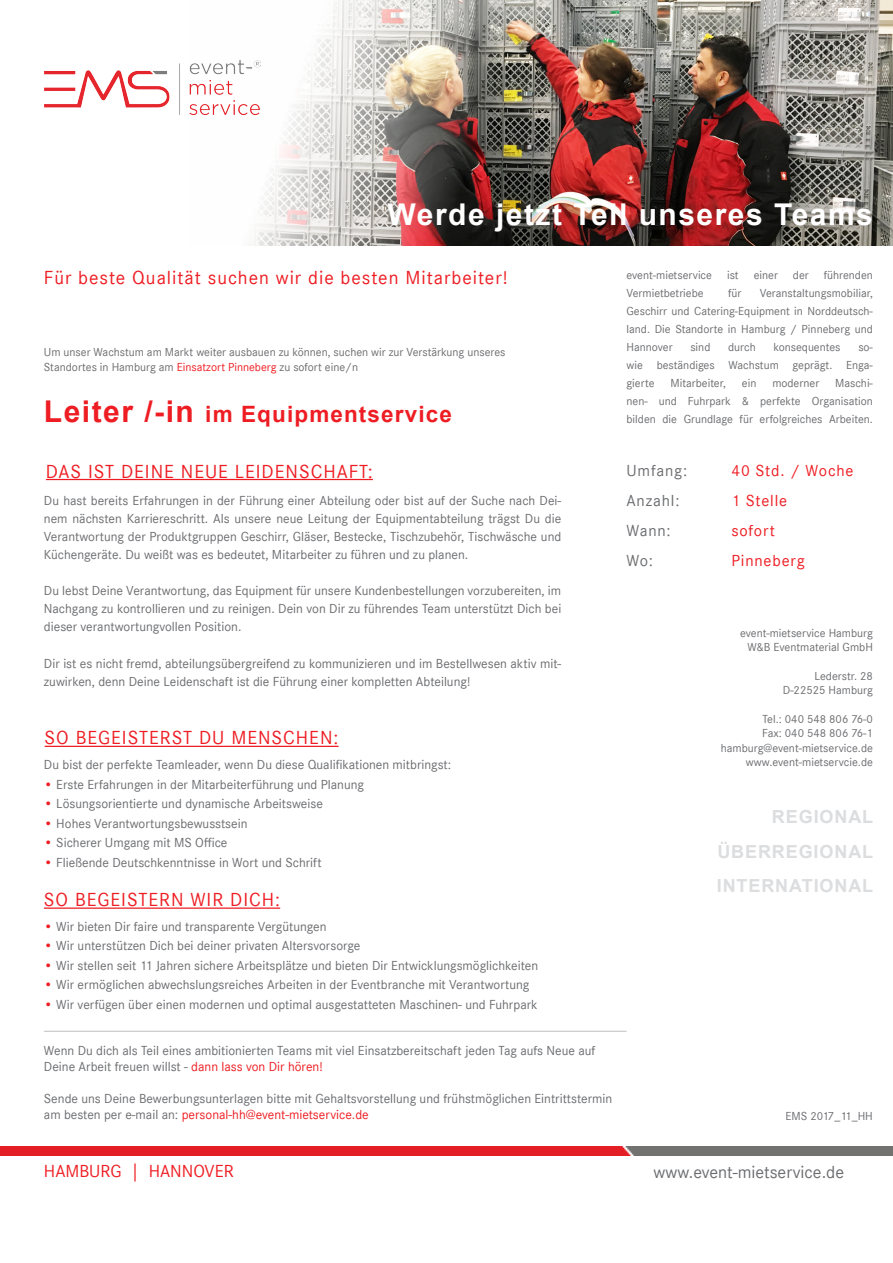
<style>
.page{position:relative;width:893px;height:1263px;background:#fff}
.page>*{position:absolute;margin:0;border:0;box-sizing:border-box;transform-origin:0 0}
.t1{font:700 30px "Arial";letter-spacing:.05em;color:#fff}
.t2{font:700 22.5px "Arial";letter-spacing:.05em;color:#ee1d23}
.t3{font:19.5px "Corporate S";letter-spacing:.05em;color:#ee1d23}
.t4{font:700 18px "Arial";letter-spacing:.05em;color:#dcdddf}
.t5{font:18px "Corporate S";color:#6c6d70}
.t6{font:18px "Corporate S";color:#ee1d23}
.t7{font:16.5px "Corporate S";letter-spacing:.05em;color:#ee1d23}
.t8{font:16.5px "Corporate S";letter-spacing:.05em;color:#6c6d70}
.t9{font:13.5px/18px "Corporate S";color:#6c6d70}
.t10{font:12px/18px "Corporate S";color:#6c6d70;text-align:justify}
.s1{color:#ee1d23}
.s2{font-size:30px}
</style>
<div class="page">
<img style="left:0;top:1146px;width:893px;height:9px">
<hr style="left:46px;top:479px;width:327px;height:1px;background:#ee1d23">
<hr style="left:45px;top:746px;width:294px;height:1px;background:#ee1d23">
<hr style="left:44px;top:907px;width:236px;height:2px;background:#ee1d23">
<hr style="left:44px;top:1031px;width:582px;height:1px;background:#bcbdc0">
<img style="left:190px;top:0;width:703px;height:245px">
<img style="left:45px;top:60px;width:215px;height:54px">
<p class="t1" style="left:388px;top:193px;width:487px">Werde jetzt Teil unseres Teams</p>
<p class="t3" style="left:44px;top:267px;width:465px">Für beste Qualität suchen wir die besten Mitarbeiter!</p>
<p class="t10" style="left:44px;top:345px;width:463px;line-height:14.4px">Um unser Wachstum am Markt weiter ausbauen zu können, suchen wir zur Verstärkung unseres<br>Standortes in Hamburg am <span class="s1">Einsatzort Pinneberg</span> zu sofort eine/n</p>
<p class="t2" style="left:44px;top:398px;width:409px"><span class="s2">Leiter /-in</span> im Equipmentservice</p>
<p class="t3" style="left:46px;top:460px;width:328px">DAS IST DEINE NEUE LEIDENSCHAFT:</p>
<p class="t9" style="left:44px;top:492px;width:519px;text-align:justify">Du hast bereits Erfahrungen in der Führung einer Abteilung oder bist auf der Suche nach Dei&shy;nem nächsten Karriereschritt. Als unsere neue Leitung der Equipmentabteilung trägst Du die Verantwortung der Produktgruppen Geschirr, Gläser, Bestecke, Tischzubehör, Tischwäsche und Küchengeräte. Du weißt was es bedeutet, Mitarbeiter zu führen und zu planen.</p>
<p class="t9" style="left:44px;top:582px;width:519px;text-align:justify">Du lebst Deine Verantwortung, das Equipment für unsere Kundenbestellungen vorzubereiten, im Nachgang zu kontrollieren und zu reinigen. Dein von Dir zu führendes Team unterstützt Dich bei dieser verantwortungvollen Position.</p>
<p class="t9" style="left:44px;top:654px;width:519px">Dir ist es nicht fremd, abteilungsübergreifend zu kommunizieren und im Bestellwesen aktiv mit&shy;zuwirken, denn Deine Leidenschaft ist die Führung einer kompletten Abteilung!</p>
<p class="t3" style="left:45px;top:727px;width:295px">SO BEGEISTERST DU MENSCHEN:</p>
<p class="t9" style="left:44px;top:756px;width:409px">Du bist der perfekte Teamleader, wenn Du diese Qualifikationen mitbringst:</p>
<p class="t9" style="left:44px;top:775px;width:322px"><span class="s1">•</span> Erste Erfahrungen in der Mitarbeiterführung und Planung</p>
<p class="t9" style="left:44px;top:795px;width:280px"><span class="s1">•</span> Lösungsorientierte und dynamische Arbeitsweise</p>
<p class="t9" style="left:44px;top:814px;width:205px"><span class="s1">•</span> Hohes Verantwortungsbewusstsein</p>
<p class="t9" style="left:44px;top:834px;width:185px"><span class="s1">•</span> Sicherer Umgang mit MS Office</p>
<p class="t9" style="left:44px;top:853px;width:279px"><span class="s1">•</span> Fließende Deutschkenntnisse in Wort und Schrift</p>
<p class="t3" style="left:44px;top:889px;width:238px">SO BEGEISTERN WIR DICH:</p>
<p class="t9" style="left:44px;top:917px;width:284px"><span class="s1">•</span> Wir bieten Dir faire und transparente Vergütungen</p>
<p class="t9" style="left:44px;top:937px;width:318px"><span class="s1">•</span> Wir unterstützen Dich bei deiner privaten Altersvorsorge</p>
<p class="t9" style="left:44px;top:956px;width:496px"><span class="s1">•</span> Wir stellen seit 11 Jahren sichere Arbeitsplätze und bieten Dir Entwicklungsmöglichkeiten</p>
<p class="t9" style="left:44px;top:976px;width:487px"><span class="s1">•</span> Wir ermöglichen abwechslungsreiches Arbeiten in der Eventbranche mit Verantwortung</p>
<p class="t9" style="left:44px;top:995px;width:495px"><span class="s1">•</span> Wir verfügen über einen modernen und optimal ausgestatteten Maschinen- und Fuhrpark</p>
<p class="t9" style="left:44px;top:1042px;width:553px;line-height:16.2px">Wenn Du dich als Teil eines ambitionierten Teams mit viel Einsatzbereitschaft jeden Tag aufs Neue auf<br>Deine Arbeit freuen willst - <span class="s1">dann lass von Dir hören!</span></p>
<p class="t9" style="left:44px;top:1090px;width:570px;line-height:16.2px">Sende uns Deine Bewerbungsunterlagen bitte mit Gehaltsvorstellung und frühstmöglichen Eintrittstermin am besten per e-mail an: <span class="s1">personal-hh@event-mietservice.de</span></p>
<p class="t10" style="left:626px;top:266px;width:114px">event-mietservice ist</p>
<p class="t10" style="left:754px;top:266px;width:121px">einer der führenden</p>
<p class="t10" style="left:626px;top:284px;width:79px">Vermietbetriebe</p>
<p class="t10" style="left:728px;top:284px;width:15px">für</p>
<p class="t10" style="left:626px;top:284px;width:248px;text-indent:133px">Veranstaltungsmobiliar, Geschirr und Catering-Equipment in Norddeutsch&shy;land. Die Standorte in Hamburg / Pinneberg und</p>
<p class="t10" style="left:626px;top:338px;width:48px">Hannover</p>
<p class="t10" style="left:690px;top:338px;width:22px">sind</p>
<p class="t10" style="left:728px;top:338px;width:29px">durch</p>
<p class="t10" style="left:773px;top:338px;width:69px">konsequentes</p>
<p class="t10" style="left:626px;top:338px;width:248px;text-indent:232px">so&shy;wie beständiges Wachstum geprägt. Enga&shy;gierte</p>
<p class="t10" style="left:626px;top:374px;width:248px;text-indent:209px">Maschi&shy;nen- und Fuhrpark &amp; perfekte Organisation bilden die Grundlage für erfolgreiches Arbeiten.</p>
<p class="t10" style="left:670px;top:374px;width:57px">Mitarbeiter,</p>
<p class="t10" style="left:742px;top:374px;width:16px">ein</p>
<p class="t10" style="left:772px;top:374px;width:48px">moderner</p>
<p class="t8" style="left:626px;top:461px;width:62px">Umfang:</p>
<p class="t8" style="left:626px;top:491px;width:55px">Anzahl:</p>
<p class="t8" style="left:626px;top:521px;width:46px">Wann:</p>
<p class="t8" style="left:626px;top:551px;width:28px">Wo:</p>
<p class="t7" style="left:731px;top:461px;width:124px">40 Std. / Woche</p>
<p class="t7" style="left:731px;top:491px;width:57px">1 Stelle</p>
<p class="t7" style="left:731px;top:521px;width:45px">sofort</p>
<p class="t7" style="left:731px;top:551px;width:75px">Pinneberg</p>
<p class="t10" style="left:740px;top:624px;width:134px">event-mietservice Hamburg</p>
<p class="t10" style="left:747px;top:638px;width:127px">W&amp;B Eventmaterial GmbH</p>
<p class="t10" style="left:814px;top:667px;width:60px">Lederstr. 28</p>
<p class="t10" style="left:783px;top:681px;width:92px">D-22525 Hamburg</p>
<p class="t10" style="left:762px;top:710px;width:112px">Tel.: 040 548 806 76-0</p>
<p class="t10" style="left:762px;top:724px;width:112px">Fax: 040 548 806 76-1</p>
<p class="t10" style="left:721px;top:739px;width:154px">hamburg@event-mietservice.de</p>
<p class="t10" style="left:746px;top:753px;width:128px">www.event-mietservcie.de</p>
<p class="t4" style="left:772px;top:804px;width:103px">REGIONAL</p>
<p class="t4" style="left:717px;top:839px;width:157px">ÜBERREGIONAL</p>
<p class="t4" style="left:717px;top:873px;width:158px">INTERNATIONAL</p>
<p class="t10" style="left:786px;top:1107px;width:89px">EMS 2017_11_HH</p>
<p class="t6" style="left:44px;top:1161px;width:191px">HAMBURG │ HANNOVER</p>
<p class="t5" style="left:654px;top:1162px;width:192px">www.event-mietservice.de</p>
</div>
